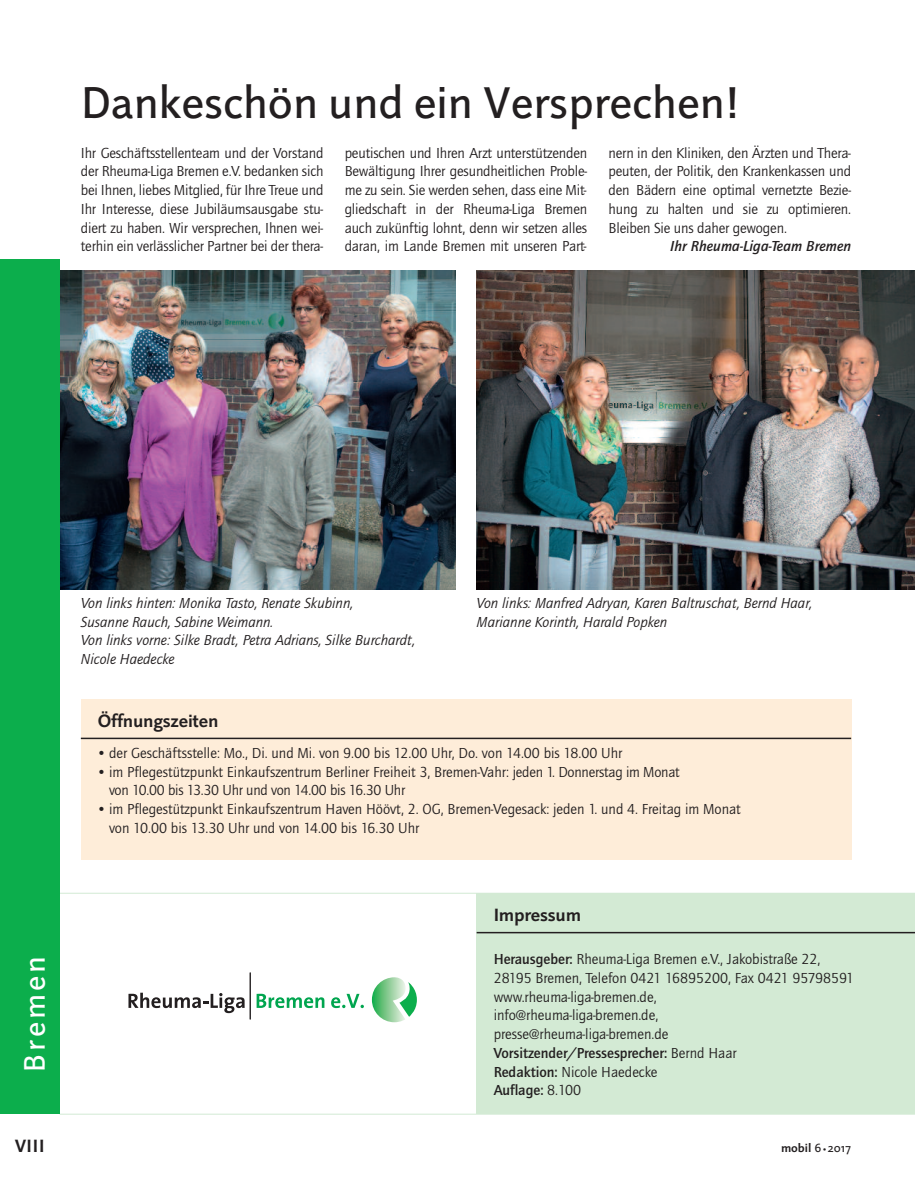
<style>
.page{position:relative;width:915px;height:1191px;background:#fff}
.page>*{position:absolute;margin:0;border:0;box-sizing:border-box;transform-origin:0 0}
.t1{font:45px "Linotype Projekt";color:#231f20}
.t2{font:30px "Linotype Projekt";letter-spacing:.1em;color:#fff}
.t3{font:700 18px "Linotype Projekt";letter-spacing:-.01em;color:#231f20}
.t4{font:15px/18.8px "Quay Sans ITC";color:#231f20;text-align:justify}
.t5{font:italic 15px/18.8px "Quay Sans ITC";color:#231f20}
.t6{font:italic 500 15px "Quay Sans ITC";letter-spacing:.005em;color:#231f20}
.t7{font:700 12px "Linotype Projekt";color:#231f20}
.s1{font-weight:500}
.s2{font-weight:400}
.s3{font-weight:400;font-size:9px}
</style>
<div class="page">
<img style="left:60px;top:270px;width:395px;height:319px">
<hr style="left:60px;top:1113px;width:854px;height:1px;background:#d3ead4">
<hr style="left:60px;top:893px;width:854px;height:1px;background:#d3ead4">
<div style="left:0;top:259px;width:60px;height:855px;background:#0cae4c"></div>
<hr style="left:250px;top:972px;width:1px;height:47px;background:#231f20">
<svg style="left:128px;top:992px;width:116px;height:21px"></svg>
<svg style="left:256px;top:993px;width:68px;height:15px"></svg>
<svg style="left:331px;top:993px;width:33px;height:15px"></svg>
<svg style="left:372px;top:977px;width:45px;height:45px"></svg>
<div style="left:476px;top:893px;width:438px;height:221px;background:#d3ead4"></div>
<hr style="left:476px;top:932px;width:438px;height:1px;background:#231f20">
<div style="left:81px;top:699px;width:769px;height:160px;background:#feedd9"></div>
<hr style="left:81px;top:737px;width:769px;height:2px;background:#231f20">
<img style="left:476px;top:270px;width:438px;height:319px">
<h1 class="t1" style="left:81px;top:87px;width:659px">Dankeschön und ein Versprechen!</h1>
<p class="t4" style="left:81px;top:144px;width:244px">Ihr Geschäftsstellenteam und der Vorstand der Rheuma-Liga Bremen e.V. bedanken sich bei Ihnen, liebes Mitglied, für Ihre Treue und Ihr Interesse, diese Jubiläumsausgabe stu&shy;diert zu haben. Wir versprechen, Ihnen wei&shy;terhin ein verlässlicher Partner bei der thera-</p>
<p class="t4" style="left:344px;top:144px;width:244px">peutischen und Ihren Arzt unterstützenden Bewältigung Ihrer gesundheitlichen Proble&shy;me zu sein. Sie werden sehen, dass eine Mit&shy;gliedschaft in der Rheuma-Liga Bremen auch zukünftig lohnt, denn wir setzen alles daran, im Lande Bremen mit unseren Part-</p>
<p class="t4" style="left:608px;top:144px;width:244px">nern in den Kliniken, den Ärzten und Thera&shy;peuten, der Politik, den Krankenkassen und den Bädern eine optimal vernetzte Bezie&shy;hung zu halten und sie zu optimieren.<br>Bleiben Sie uns daher gewogen.</p>
<p class="t6" style="left:669px;top:241px;width:182px">Ihr Rheuma-Liga-Team Bremen</p>
<p class="t5" style="left:81px;top:594px;width:336px">Von links hinten: Monika Tasto, Renate Skubinn,<br>Susanne Rauch, Sabine Weimann.<br>Von links vorne: Silke Bradt, Petra Adrians, Silke Burchardt, Nicole Haedecke</p>
<p class="t5" style="left:476px;top:594px;width:337px">Von links: Manfred Adryan, Karen Baltruschat, Bernd Haar,<br>Marianne Korinth, Harald Popken</p>
<h2 class="t2" style="left:24px;top:1071px;width:117px;rotate:-90deg">Bremen</h2>
<p class="t3" style="left:98px;top:714px;width:122px">Öffnungszeiten</p>
<p class="t4" style="left:98px;top:744px;width:526px">• der Geschäftsstelle: Mo., Di. und Mi. von 9.00 bis 12.00 Uhr, Do. von 14.00 bis 18.00 Uhr</p>
<p class="t4" style="left:109px;top:763px;width:572px;text-indent:-11px">• im Pflegestützpunkt Einkaufszentrum Berliner Freiheit 3, Bremen-Vahr: jeden 1. Donnerstag im Monat von 10.00 bis 13.30 Uhr und von 14.00 bis 16.30 Uhr</p>
<p class="t4" style="left:109px;top:801px;width:633px;text-indent:-11px">• im Pflegestützpunkt Einkaufszentrum Haven Höövt, 2. OG, Bremen-Vegesack: jeden 1. und 4. Freitag im Monat von 10.00 bis 13.30 Uhr und von 14.00 bis 16.30 Uhr</p>
<p class="t3" style="left:493px;top:909px;width:89px">Impressum</p>
<p class="t4" style="left:493px;top:951px;width:362px;text-align:left"><span class="s1">Herausgeber:</span> Rheuma-Liga Bremen e.V., Jakobistraße 22, 28195 Bremen, Telefon 0421 16895200, Fax 0421 95798591 www.rheuma-liga-bremen.de,<br>info@rheuma-liga-bremen.de,<br>presse@rheuma-liga-bremen.de<br><span class="s1">Vorsitzender/Pressesprecher:</span> Bernd Haar<br><span class="s1">Redaktion:</span> Nicole Haedecke<br><span class="s1">Auflage:</span> 8.100</p>
<p class="t3" style="left:15px;top:1139px;width:31px">VIII</p>
<p class="t7" style="left:780px;top:1143px;width:72px">mobil <span class="s2">6</span> <span class="s3">•</span><span class="s2">2017</span></p>
</div>
